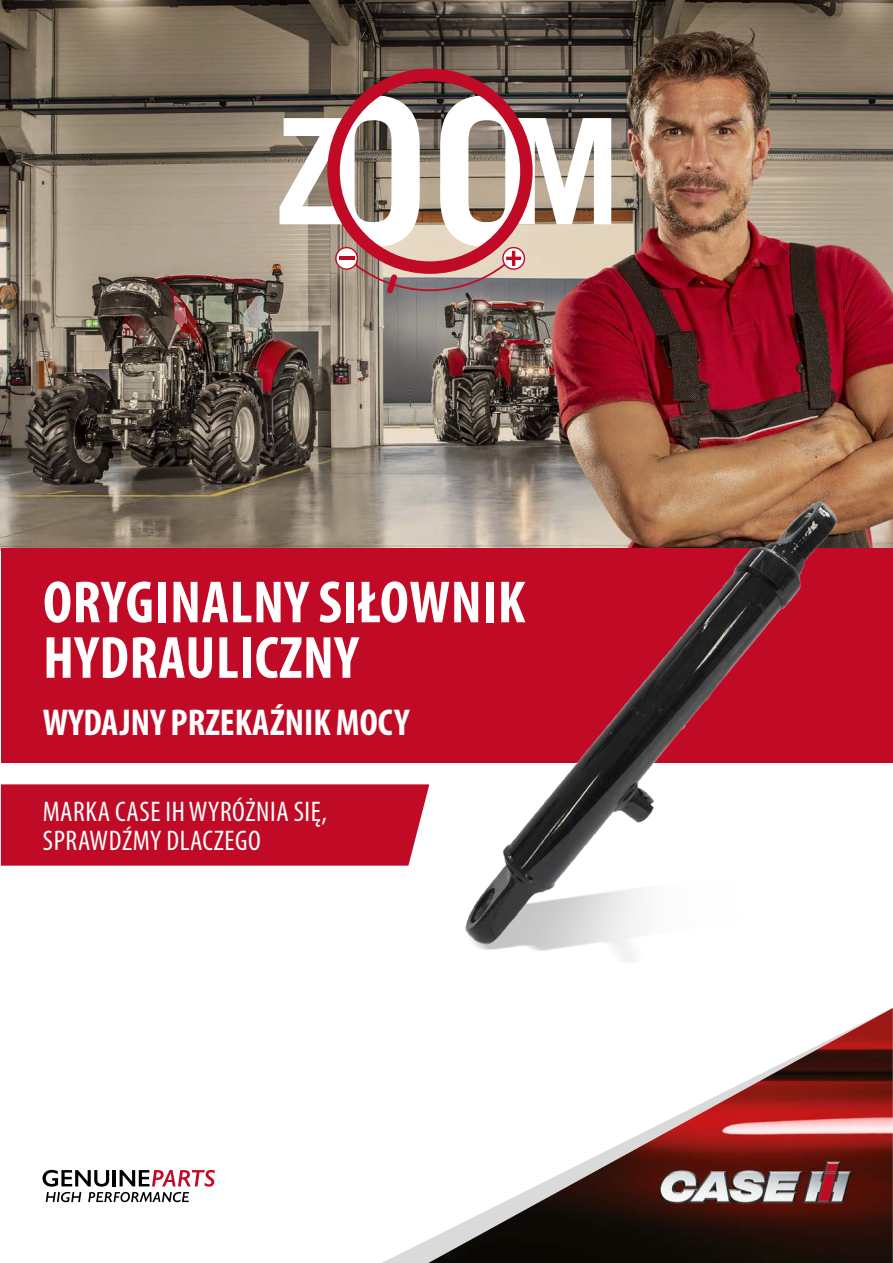
<style>
.page{position:relative;width:893px;height:1263px;background:#fff}
.page>*{position:absolute;margin:0;border:0;box-sizing:border-box;transform-origin:0 0}
.t1{font:700 condensed 60px/55.5px "Myriad Pro";letter-spacing:.01em;color:#fff}
.t2{font:700 condensed 37.5px "Myriad Pro";color:#fff}
.t3{font:condensed 28.5px/28.5px "Myriad Pro";letter-spacing:.02em;color:#fff}
</style>
<div class="page">
<img style="left:0;top:0;width:893px;height:551px">
<div style="left:327px;top:69px;width:206px;height:205px;border:12px solid #c10a25;border-radius:50%"></div>
<img style="left:280px;top:95px;width:331px;height:203px">
<div style="left:1px;top:784px;width:367px;height:82px;background:#c10a25"></div>
<div style="left:1px;top:549px;width:892px;height:214px;background:#c10a25"></div>
<svg style="left:43px;top:1170px;width:172px;height:32px"></svg>
<svg style="left:382px;top:1240px;width:46px;height:23px"></svg>
<img style="left:428px;top:1008px;width:465px;height:255px">
<img style="left:368px;top:484px;width:525px;height:478px">
<h1 class="t1" style="left:43px;top:573px;width:484px">ORYGINALNY SIŁOWNIK<br>HYDRAULICZNY</h1>
<h2 class="t2" style="left:43px;top:699px;width:368px">WYDAJNY PRZEKAŹNIK MOCY</h2>
<p class="t3" style="left:43px;top:797px;width:286px">MARKA CASE IH WYRÓŻNIA SIĘ,<br>SPRAWDŹMY DLACZEGO</p>
</div>
